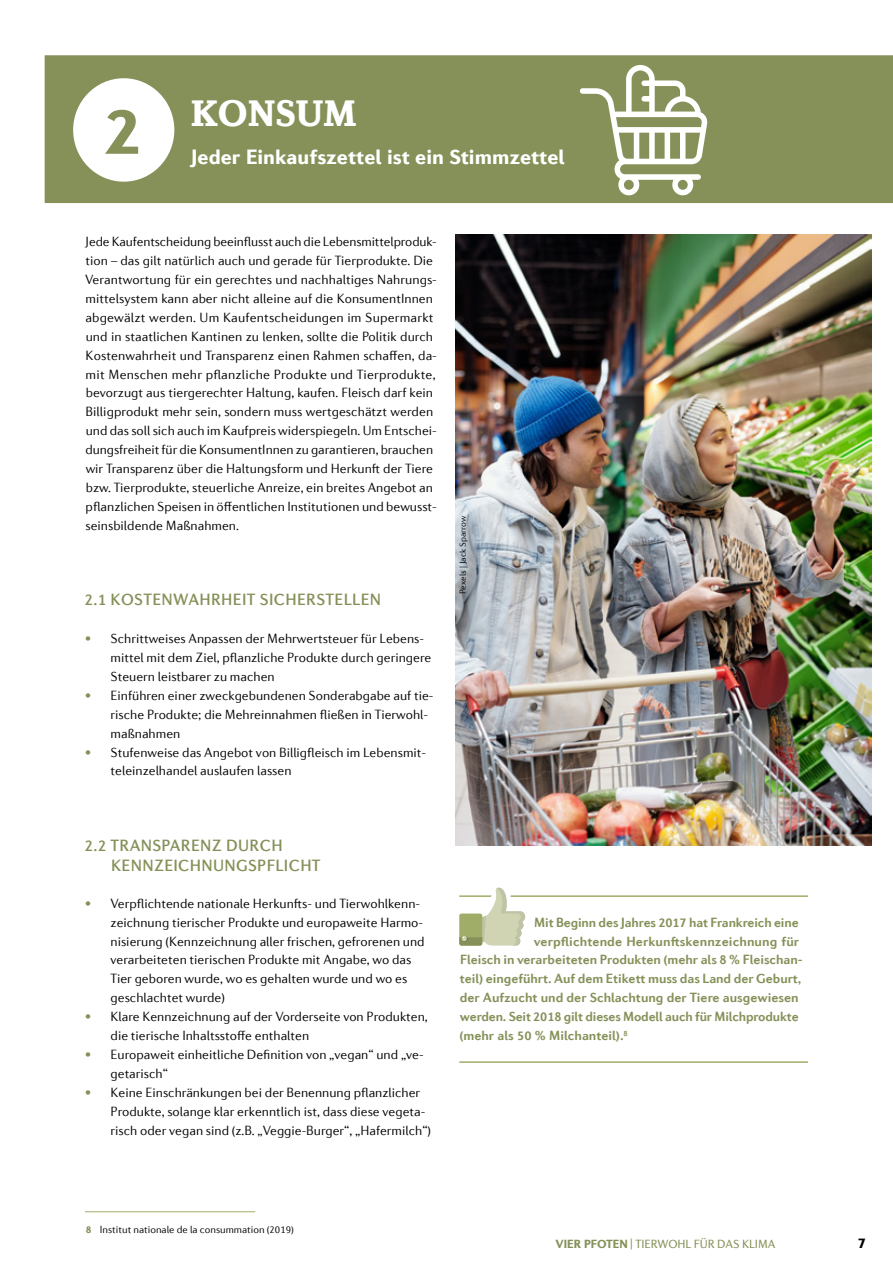
<style>
.page{position:relative;width:893px;height:1263px;background:#fff}
.page>*{position:absolute;margin:0;border:0;box-sizing:border-box;transform-origin:0 0}
.t1{font:900 68.7px "Diverda Sans Com";color:#859159}
.t2{font:900 39px "Diverda Serif Com";color:#fff}
.t3{font:900 21px "Diverda Sans Com";color:#fff}
.t4{font:500 16.5px/19.5px "Diverda Sans Com";letter-spacing:.02em;color:#859159}
.t5{font:900 15px "Diverda Sans Com";color:#000}
.t6{font:300 13.5px/18.9px "Diverda Sans Com";color:#000}
.t7{font:700 13.5px "Diverda Sans Com";color:#859159}
.t8{font:12px "Diverda Sans Com";letter-spacing:-.005em;color:#859159}
.t9{font:300 10.5px "Diverda Sans Com";color:#000}
.t10{font:300 9px "Diverda Sans Com";letter-spacing:.005em;color:#000}
.s1{font-weight:900;color:#859159}
.s2{font-weight:900}
</style>
<div class="page">
<div style="left:45px;top:55px;width:848px;height:148px;background:#859159"></div>
<hr style="left:459px;top:895px;width:349px;height:2px;background:#a0ad69">
<hr style="left:459px;top:1061px;width:349px;height:2px;background:#a0ad69">
<svg style="left:459px;top:887px;width:66px;height:59px"></svg>
<hr style="left:85px;top:1211px;width:170px;height:1px;background:#a0ad69">
<svg style="left:580px;top:65px;width:128px;height:130px"></svg>
<img style="left:455px;top:235px;width:417px;height:610px">
<div style="left:73px;top:78px;width:101px;height:104px;background:#fff;border-radius:50%"></div>
<h1 class="t1" style="left:104px;top:89px;width:39px">2</h1>
<h2 class="t2" style="left:190px;top:90px;width:168px">KONSUM</h2>
<h3 class="t3" style="left:191px;top:144px;width:375px">Jeder Einkaufszettel ist ein Stimmzettel</h3>
<p class="t6" style="left:85px;top:232px;width:353px">Jede Kaufentscheidung beeinflusst auch die Lebensmittelproduk&shy;tion – das gilt natürlich auch und gerade für Tierprodukte. Die Verantwortung für ein gerechtes und nachhaltiges Nahrungs&shy;mittelsystem kann aber nicht alleine auf die KonsumentInnen abgewälzt werden. Um Kaufentscheidungen im Supermarkt und in staatlichen Kantinen zu lenken, sollte die Politik durch Kostenwahrheit und Transparenz einen Rahmen schaffen, da&shy;mit Menschen mehr pflanzliche Produkte und Tierprodukte, bevorzugt aus tiergerechter Haltung, kaufen. Fleisch darf kein Billigprodukt mehr sein, sondern muss wertgeschätzt werden und das soll sich auch im Kaufpreis widerspiegeln. Um Entschei&shy;dungsfreiheit für die KonsumentInnen zu garantieren, brauchen wir Transparenz über die Haltungsform und Herkunft der Tiere bzw. Tierprodukte, steuerliche Anreize, ein breites Angebot an pflanzlichen Speisen in öffentlichen Institutionen und bewusst&shy;seinsbildende Maßnahmen.</p>
<p class="t4" style="left:84px;top:590px;width:298px">2.1 KOSTENWAHRHEIT SICHERSTELLEN</p>
<p class="t6" style="left:111px;top:629px;width:322px;text-indent:-26px"><span class="s1">•</span> Schrittweises Anpassen der Mehrwertsteuer für Lebens&shy;mittel mit dem Ziel, pflanzliche Produkte durch geringere<br>Steuern leistbarer zu machen</p>
<p class="t6" style="left:111px;top:686px;width:324px;text-indent:-26px"><span class="s1">•</span> Einführen einer zweckgebundenen Sonderabgabe auf tie&shy;rische Produkte; die Mehreinnahmen fließen in Tierwohl&shy;maßnahmen</p>
<p class="t6" style="left:111px;top:742px;width:317px;text-indent:-26px"><span class="s1">•</span> Stufenweise das Angebot von Billigfleisch im Lebensmit&shy;teleinzelhandel auslaufen lassen</p>
<p class="t10" style="left:458px;top:594px;width:80px;rotate:-90deg">Pexels | Jack Sparrow</p>
<p class="t4" style="left:111px;top:835px;width:211px;text-indent:-27px">2.2 TRANSPARENZ DURCH<br>KENNZEICHNUNGSPFLICHT</p>
<p class="t6" style="left:111px;top:894px;width:316px;text-indent:-26px"><span class="s1">•</span> Verpflichtende nationale Herkunfts- und Tierwohlkenn&shy;zeichnung tierischer Produkte und europaweite Harmo&shy;nisierung (Kennzeichnung aller frischen, gefrorenen und verarbeiteten tierischen Produkte mit Angabe, wo das Tier geboren wurde, wo es gehalten wurde und wo es geschlachtet wurde)</p>
<p class="t6" style="left:111px;top:1007px;width:319px;text-indent:-26px"><span class="s1">•</span> Klare Kennzeichnung auf der Vorderseite von Produkten, die tierische Inhaltsstoffe enthalten</p>
<p class="t6" style="left:111px;top:1045px;width:315px;text-indent:-26px"><span class="s1">•</span> Europaweit einheitliche Definition von „vegan“ und „ve&shy;getarisch“</p>
<p class="t6" style="left:111px;top:1083px;width:322px;text-indent:-26px"><span class="s1">•</span> Keine Einschränkungen bei der Benennung pflanzlicher<br>Produkte, solange klar erkenntlich ist, dass diese vegeta&shy;risch oder vegan sind (z.B. „Veggie-Burger“, „Hafermilch“)</p>
<p class="t7" style="left:534px;top:914px;width:266px">Mit Beginn des Jahres 2017 hat Frankreich eine</p>
<p class="t7" style="left:534px;top:933px;width:267px">verpflichtende Herkunftskennzeichnung für</p>
<p class="t7" style="left:460px;top:952px;width:344px">Fleisch in verarbeiteten Produkten (mehr als 8 % Fleischan-</p>
<p class="t7" style="left:460px;top:971px;width:343px">teil) eingeführt. Auf dem Etikett muss das Land der Geburt,</p>
<p class="t7" style="left:460px;top:990px;width:340px">der Aufzucht und der Schlachtung der Tiere ausgewiesen</p>
<p class="t7" style="left:460px;top:1008px;width:340px">werden. Seit 2018 gilt dieses Modell auch für Milchprodukte</p>
<p class="t7" style="left:459px;top:1027px;width:170px">(mehr als 50 % Milchanteil).<sup>8</sup></p>
<p class="t9" style="left:86px;top:1224px;width:210px"><span class="s1">8</span> Institut nationale de la consummation (2019)</p>
<p class="t8" style="left:555px;top:1237px;width:221px"><span class="s2">VIER PFOTEN</span> | TIERWOHL FÜR DAS KLIMA</p>
<p class="t5" style="left:858px;top:1234px;width:10px">7</p>
</div>
